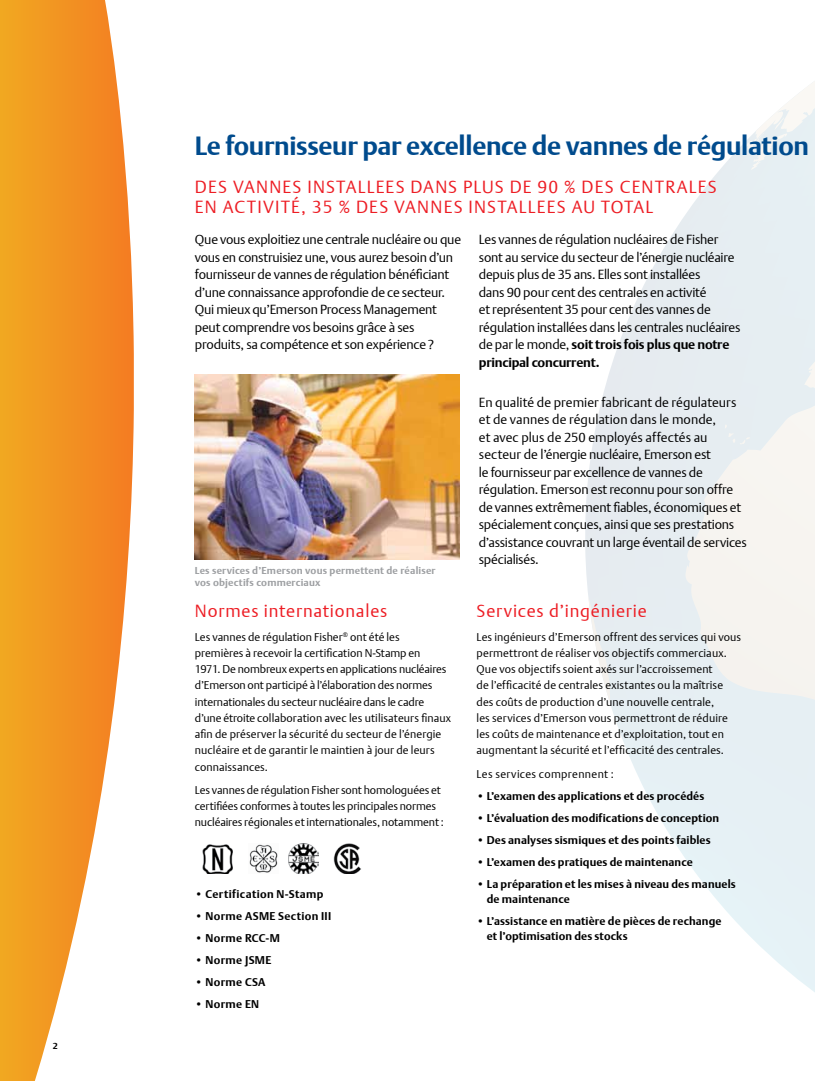
<style>
.page{position:relative;width:815px;height:1081px;background:#fff}
.page>*{position:absolute;margin:0;border:0;box-sizing:border-box;transform-origin:0 0}
.t1{font:700 26.25px "DTL Argo T";letter-spacing:-.015em;color:#004b8d}
.t2{font:17.5px/20px "DTL Argo T Light";letter-spacing:.07em;color:#ed1d24}
.t3{font:17.5px "DTL Argo T Light";letter-spacing:.05em;color:#ed1d24}
.t4{font:13.12px/17.5px "DTL Argo T Light";letter-spacing:-.02em;color:#000}
.t5{font:700 13.12px/17.5px "DTL Argo T";letter-spacing:-.015em;color:#000}
.t6{font:11.25px/16.2px "DTL Argo T Light";letter-spacing:.005em;color:#000}
.t7{font:700 11.25px/15px "DTL Argo T";letter-spacing:.01em;color:#000}
.t8{font:11.25px/16.2px "DTL Argo T Light";letter-spacing:-.015em;color:#000}
.t9{font:700 11.25px "DTL Argo T";letter-spacing:.03em;color:#000}
.t10{font:11.25px "DTL Argo T Light";letter-spacing:.025em;color:#000}
.t11{font:700 10px/11.2px "DTL Argo T";letter-spacing:.02em;color:#9d9fa2}
.t12{font:700 8.75px "DTL Argo T";color:#000}
.s1{font-family:"DTL Argo T Light";font-weight:400}
</style>
<div class="page">
<svg style="left:585px;top:143px;width:230px;height:849px"></svg>
<svg style="left:725px;top:424px;width:25px;height:20px"></svg>
<svg style="left:744px;top:81px;width:71px;height:89px"></svg>
<svg style="left:588px;top:596px;width:22px;height:109px"></svg>
<img style="left:249px;top:844px;width:29px;height:29px">
<img style="left:333px;top:844px;width:28px;height:30px">
<img style="left:288px;top:844px;width:30px;height:30px">
<img style="left:203px;top:844px;width:30px;height:30px">
<img style="left:195px;top:375px;width:265px;height:185px">
<svg style="left:0;top:0;width:134px;height:1081px"></svg>
<p class="t12" style="left:53px;top:1040px;width:6px">2</p>
<h1 class="t1" style="left:195px;top:130px;width:616px">Le fournisseur par excellence de vannes de régulation</h1>
<h2 class="t2" style="left:195px;top:176px;width:523px">Des vannes INSTALLEES dans plus de 90 % des centrales en activité, 35 % des vannes INSTALLEES AU TOTAL</h2>
<p class="t4" style="left:195px;top:231px;width:268px">Que vous exploitiez une centrale nucléaire ou que vous en construisiez une, vous aurez besoin d’un fournisseur de vannes de régulation bénéficiant d’une connaissance approfondie de ce secteur.<br>Qui mieux qu’Emerson Process Management peut comprendre vos besoins grâce à ses produits, sa compétence et son expérience ?</p>
<p class="t4" style="left:479px;top:230px;width:263px">Les vannes de régulation nucléaires de Fisher sont au service du secteur de l’énergie nucléaire depuis plus de 35 ans. Elles sont installées<br>dans 90 pour cent des centrales en activité<br>et représentent 35 pour cent des vannes de régulation installées dans les centrales nucléaires</p>
<p class="t5" style="left:479px;top:335px;width:252px"><span class="s1">de par le monde,</span> soit trois fois plus que notre principal concurrent.</p>
<p class="t4" style="left:479px;top:393px;width:269px">En qualité de premier fabricant de régulateurs et de vannes de régulation dans le monde,<br>et avec plus de 250 employés affectés au secteur de l’énergie nucléaire, Emerson est<br>le fournisseur par excellence de vannes de régulation. Emerson est reconnu pour son offre de vannes extrêmement fiables, économiques et spécialement conçues, ainsi que ses prestations d’assistance couvrant un large éventail de services spécialisés.</p>
<p class="t11" style="left:195px;top:565px;width:242px">Les services d’Emerson vous permettent de réaliser vos objectifs commerciaux</p>
<h2 class="t3" style="left:195px;top:600px;width:194px">Normes internationales</h2>
<p class="t6" style="left:195px;top:628px;width:258px">Les vannes de régulation Fisher<sup>®</sup> ont été les premières à recevoir la certification N-Stamp en<br>1971. De nombreux experts en applications nucléaires d’Emerson ont participé à l’élaboration des normes internationales du secteur nucléaire dans le cadre d’une étroite collaboration avec les utilisateurs finaux afin de préserver la sécurité du secteur de l’énergie nucléaire et de garantir le maintien à jour de leurs connaissances.</p>
<p class="t8" style="left:195px;top:782px;width:251px">Les vannes de régulation Fisher sont homologuées et certifiées conformes à toutes les principales normes nucléaires régionales et internationales, notamment :</p>
<p class="t9" style="left:195px;top:887px;width:130px">• Certification N-Stamp</p>
<p class="t9" style="left:195px;top:909px;width:138px">• Norme ASME Section III</p>
<p class="t9" style="left:195px;top:931px;width:87px">• Norme RCC-M</p>
<p class="t9" style="left:195px;top:953px;width:78px">• Norme JSME</p>
<p class="t9" style="left:195px;top:975px;width:72px">• Norme CSA</p>
<p class="t7" style="left:195px;top:996px;width:66px">• Norme EN</p>
<h2 class="t3" style="left:477px;top:600px;width:172px">Services d’ingénierie</h2>
<p class="t6" style="left:477px;top:628px;width:266px">Les ingénieurs d’Emerson offrent des services qui vous permettront de réaliser vos objectifs commerciaux.<br>Que vos objectifs soient axés sur l’accroissement<br>de l’efficacité de centrales existantes ou la maîtrise des coûts de production d’une nouvelle centrale,<br>les services d’Emerson vous permettront de réduire les coûts de maintenance et d’exploitation, tout en augmentant la sécurité et l’efficacité des centrales.</p>
<p class="t10" style="left:477px;top:767px;width:139px">Les services comprennent :</p>
<p class="t7" style="left:477px;top:788px;width:229px">• L’examen des applications et des procédés</p>
<p class="t7" style="left:477px;top:810px;width:244px">• L’évaluation des modifications de conception</p>
<p class="t7" style="left:477px;top:832px;width:236px">• Des analyses sismiques et des points faibles</p>
<p class="t7" style="left:477px;top:854px;width:218px">• L’examen des pratiques de maintenance</p>
<p class="t7" style="left:487px;top:876px;width:251px;text-indent:-10px">• La préparation et les mises à niveau des manuels de maintenance</p>
<p class="t7" style="left:487px;top:913px;width:236px;text-indent:-10px">• L’assistance en matière de pièces de rechange et l’optimisation des stocks</p>
</div>
